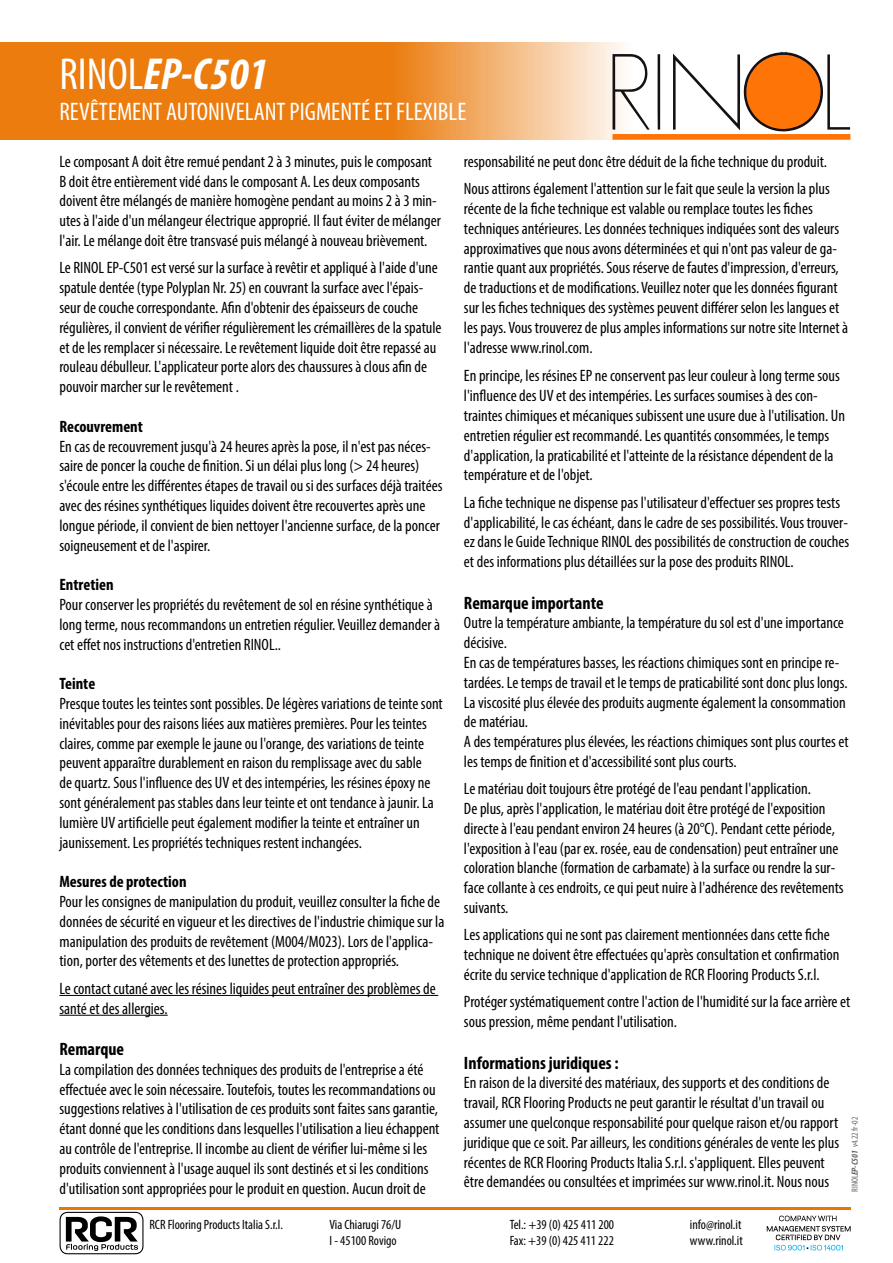
<style>
.page{position:relative;width:893px;height:1263px;background:#fff}
.page>*{position:absolute;margin:0;border:0;box-sizing:border-box;transform-origin:0 0}
.t1{font:italic 700 condensed 45px "Myriad Pro";color:#fff}
.t2{font:condensed 25.5px "Myriad Pro";color:#fff}
.t3{font:700 condensed 18px "Myriad Pro";color:#000}
.t4{font:condensed 16.5px/19.8px "Myriad Pro";color:#000}
.t5{font:700 condensed 16.5px "Myriad Pro";color:#000}
.t6{font:condensed 13.5px/16.2px "Myriad Pro";color:#000}
.t7{font:condensed 9px "Myriad Pro";color:#67676b}
.s1{font-weight:400;font-style:normal}
.s2{font-weight:700;font-style:italic}
</style>
<div class="page">
<hr style="left:59px;top:995px;width:379px;height:1px;background:#000">
<hr style="left:59px;top:1015px;width:109px;height:1px;background:#000">
<hr style="left:59px;top:1207px;width:791px;height:2px;background:#ea7500">
<svg style="left:0;top:42px;width:851px;height:98px;background:#ef9943"></svg>
<svg style="left:612px;top:54px;width:38px;height:76px"></svg>
<svg style="left:657px;top:54px;width:3px;height:76px"></svg>
<svg style="left:673px;top:52px;width:177px;height:80px"></svg>
<div style="left:612px;top:134px;width:238px;height:6px;background:#ff7406"></div>
<svg style="left:60px;top:1212px;width:83px;height:42px"></svg>
<svg style="left:767px;top:1215px;width:84px;height:36px"></svg>
<h1 class="t1" style="left:60px;top:46px;width:210px"><span class="s1">RINOL</span>EP-C501</h1>
<h2 class="t2" style="left:60px;top:96px;width:408px">REVÊTEMENT AUTONIVELANT PIGMENTÉ ET FLEXIBLE</h2>
<p class="t4" style="left:59px;top:151px;width:383px">Le composant A doit être remué pendant 2 à 3 minutes, puis le composant B doit être entièrement vidé dans le composant A. Les deux composants doivent être mélangés de manière homogène pendant au moins 2 à 3 min&shy;utes à l'aide d'un mélangeur électrique approprié. Il faut éviter de mélanger l'air. Le mélange doit être transvasé puis mélangé à nouveau brièvement.</p>
<p class="t4" style="left:59px;top:258px;width:384px">Le RINOL EP-C501 est versé sur la surface à revêtir et appliqué à l'aide d'une spatule dentée (type Polyplan Nr. 25) en couvrant la surface avec l'épais&shy;seur de couche correspondante. Afin d'obtenir des épaisseurs de couche régulières, il convient de vérifier régulièrement les crémaillères de la spatule et de les remplacer si nécessaire. Le revêtement liquide doit être repassé au rouleau débulleur. L'applicateur porte alors des chaussures à clous afin de pouvoir marcher sur le revêtement .</p>
<p class="t5" style="left:59px;top:416px;width:85px">Recouvrement</p>
<p class="t4" style="left:59px;top:436px;width:384px">En cas de recouvrement jusqu'à 24 heures après la pose, il n'est pas néces&shy;saire de poncer la couche de finition. Si un délai plus long (&gt; 24 heures) s'écoule entre les différentes étapes de travail ou si des surfaces déjà traitées avec des résines synthétiques liquides doivent être recouvertes après une longue période, il convient de bien nettoyer l'ancienne surface, de la poncer soigneusement et de l'aspirer.</p>
<p class="t5" style="left:59px;top:574px;width:56px">Entretien</p>
<p class="t4" style="left:59px;top:594px;width:382px">Pour conserver les propriétés du revêtement de sol en résine synthétique à long terme, nous recommandons un entretien régulier. Veuillez demander à cet effet nos instructions d'entretien RINOL..</p>
<p class="t5" style="left:59px;top:673px;width:37px">Teinte</p>
<p class="t4" style="left:59px;top:693px;width:385px">Presque toutes les teintes sont possibles. De légères variations de teinte sont inévitables pour des raisons liées aux matières premières. Pour les teintes claires, comme par exemple le jaune ou l'orange, des variations de teinte peuvent apparaître durablement en raison du remplissage avec du sable<br>de quartz. Sous l'influence des UV et des intempéries, les résines époxy ne sont généralement pas stables dans leur teinte et ont tendance à jaunir. La lumière UV artificielle peut également modifier la teinte et entraîner un jaunissement. Les propriétés techniques restent inchangées.</p>
<p class="t5" style="left:59px;top:871px;width:129px">Mesures de protection</p>
<p class="t4" style="left:59px;top:891px;width:386px">Pour les consignes de manipulation du produit, veuillez consulter la fiche de données de sécurité en vigueur et les directives de l'industrie chimique sur la manipulation des produits de revêtement (M004/M023). Lors de l'applica&shy;tion, porter des vêtements et des lunettes de protection appropriés.</p>
<p class="t4" style="left:59px;top:978px;width:378px">Le contact cutané avec les résines liquides peut entraîner des problèmes de santé et des allergies.</p>
<p class="t3" style="left:59px;top:1038px;width:66px">Remarque</p>
<p class="t4" style="left:59px;top:1059px;width:382px">La compilation des données techniques des produits de l'entreprise a été effectuée avec le soin nécessaire. Toutefois, toutes les recommandations ou suggestions relatives à l'utilisation de ces produits sont faites sans garantie, étant donné que les conditions dans lesquelles l'utilisation a lieu échappent au contrôle de l'entreprise. Il incombe au client de vérifier lui-même si les produits conviennent à l'usage auquel ils sont destinés et si les conditions d'utilisation sont appropriées pour le produit en question. Aucun droit de</p>
<p class="t4" style="left:464px;top:148px;width:367px;line-height:27.3px">responsabilité ne peut donc être déduit de la fiche technique du produit.<br>Nous attirons également l'attention sur le fait que seule la version la plus</p>
<p class="t4" style="left:464px;top:198px;width:386px">récente de la fiche technique est valable ou remplace toutes les fiches techniques antérieures. Les données techniques indiquées sont des valeurs approximatives que nous avons déterminées et qui n'ont pas valeur de ga&shy;rantie quant aux propriétés. Sous réserve de fautes d'impression, d'erreurs, de traductions et de modifications. Veuillez noter que les données figurant sur les fiches techniques des systèmes peuvent différer selon les langues et les pays. Vous trouverez de plus amples informations sur notre site Internet à l'adresse www.rinol.com.</p>
<p class="t4" style="left:464px;top:366px;width:383px">En principe, les résines EP ne conservent pas leur couleur à long terme sous l'influence des UV et des intempéries. Les surfaces soumises à des con&shy;traintes chimiques et mécaniques subissent une usure due à l'utilisation. Un entretien régulier est recommandé. Les quantités consommées, le temps d'application, la praticabilité et l'atteinte de la résistance dépendent de la température et de l'objet.</p>
<p class="t4" style="left:464px;top:492px;width:387px">La fiche technique ne dispense pas l'utilisateur d'effectuer ses propres tests d'applicabilité, le cas échéant, dans le cadre de ses possibilités. Vous trouver&shy;ez dans le Guide Technique RINOL des possibilités de construction de couches et des informations plus détaillées sur la pose des produits RINOL.</p>
<p class="t3" style="left:464px;top:591px;width:141px">Remarque importante</p>
<p class="t4" style="left:464px;top:613px;width:386px">Outre la température ambiante, la température du sol est d'une importance décisive.<br>En cas de températures basses, les réactions chimiques sont en principe re&shy;tardées. Le temps de travail et le temps de praticabilité sont donc plus longs.<br>La viscosité plus élevée des produits augmente également la consommation de matériau.<br>A des températures plus élevées, les réactions chimiques sont plus courtes et les temps de finition et d'accessibilité sont plus courts.</p>
<p class="t4" style="left:464px;top:779px;width:381px">Le matériau doit toujours être protégé de l'eau pendant l'application.<br>De plus, après l'application, le matériau doit être protégé de l'exposition directe à l'eau pendant environ 24 heures (à 20°C). Pendant cette période, l'exposition à l'eau (par ex. rosée, eau de condensation) peut entraîner une coloration blanche (formation de carbamate) à la surface ou rendre la sur&shy;face collante à ces endroits, ce qui peut nuire à l'adhérence des revêtements suivants.</p>
<p class="t4" style="left:464px;top:925px;width:377px">Les applications qui ne sont pas clairement mentionnées dans cette fiche technique ne doivent être effectuées qu'après consultation et confirmation écrite du service technique d'application de RCR Flooring Products S.r.l.</p>
<p class="t4" style="left:464px;top:992px;width:388px">Protéger systématiquement contre l'action de l'humidité sur la face arrière et sous pression, même pendant l'utilisation.</p>
<p class="t3" style="left:464px;top:1051px;width:156px">Informations juridiques :</p>
<p class="t4" style="left:464px;top:1073px;width:377px">En raison de la diversité des matériaux, des supports et des conditions de travail, RCR Flooring Products ne peut garantir le résultat d'un travail ou assumer une quelconque responsabilité pour quelque raison et/ou rapport juridique que ce soit. Par ailleurs, les conditions générales de vente les plus récentes de RCR Flooring Products Italia S.r.l. s'appliquent. Elles peuvent être demandées ou consultées et imprimées sur www.rinol.it. Nous nous</p>
<p class="t7" style="left:849px;top:1192px;width:76px;rotate:-90deg">RINOL<span class="s2">EP-C501</span> v4.22 fr-02</p>
<p class="t6" style="left:149px;top:1216px;width:135px">RCR Flooring Products Italia S.r.l.</p>
<p class="t6" style="left:330px;top:1216px;width:73px">Via Chiarugi 76/U<br>I - 45100 Rovigo</p>
<p class="t6" style="left:510px;top:1216px;width:106px">Tel.: +39 (0) 425 411 200<br>Fax: +39 (0) 425 411 222</p>
<p class="t6" style="left:690px;top:1216px;width:54px">info@rinol.it www.rinol.it</p>
</div>
